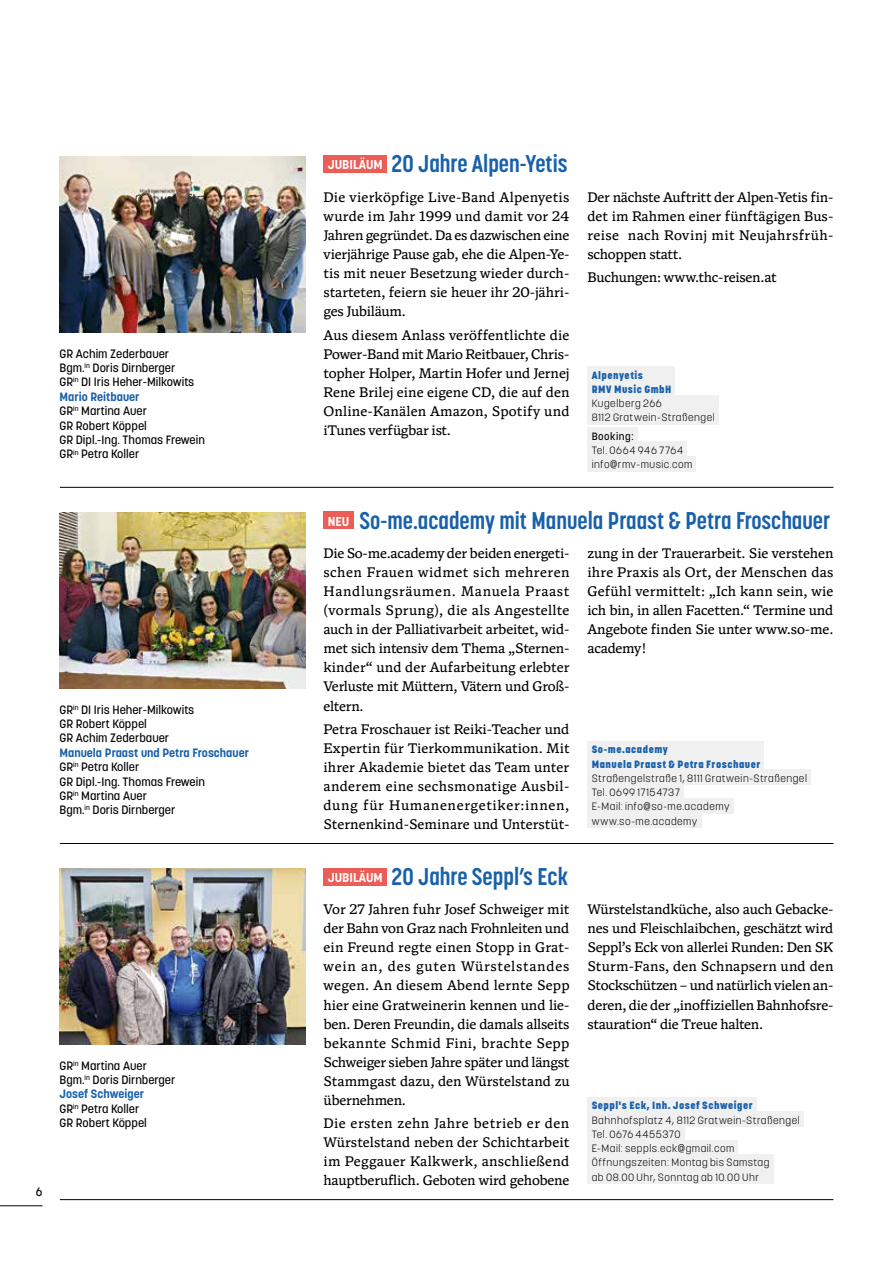
<style>
.page{position:relative;width:893px;height:1263px;background:#fff}
.page>*{position:absolute;margin:0;border:0;box-sizing:border-box;transform-origin:0 0}
.t1{font:700 24px "Korolev Condensed";color:#1760aa}
.t2{font:13.95px/19px "Antonia Variable";letter-spacing:-.01em;color:#000;text-align:justify}
.t3{font:500 12px/14.4px "Korolev";color:#000}
.t4{font:300 10.5px/14.2px "Korolev";letter-spacing:.05em;color:#000}
.t5{font:800 10.5px/14.2px "Korolev";letter-spacing:.045em;color:#1760aa}
.t6{font:500 10.5px "Korolev";letter-spacing:.05em;color:#000}
.s1{font-weight:700;color:#1760aa}
.s2{font-family:"Korolev";font-size:12.75px;color:#fff}
</style>
<div class="page">
<hr style="left:0;top:1205px;width:43px;height:1px;background:#000">
<img style="left:60px;top:868px;width:245px;height:176px">
<hr style="left:60px;top:1199px;width:773px;height:1px;background:#000">
<div style="left:323px;top:868px;width:64px;height:17px;background:#eb5d56"></div>
<div style="left:587px;top:1097px;width:170px;height:15px;background:#f0f0f0"></div>
<div style="left:587px;top:1111px;width:217px;height:15px;background:#f0f0f0"></div>
<div style="left:587px;top:1126px;width:98px;height:15px;background:#f0f0f0"></div>
<div style="left:587px;top:1140px;width:151px;height:15px;background:#f0f0f0"></div>
<div style="left:587px;top:1154px;width:187px;height:29px;background:#f0f0f0"></div>
<img style="left:60px;top:156px;width:245px;height:176px">
<hr style="left:60px;top:487px;width:773px;height:1px;background:#000">
<div style="left:323px;top:156px;width:64px;height:17px;background:#eb5d56"></div>
<div style="left:587px;top:366px;width:88px;height:30px;background:#f0f0f0"></div>
<div style="left:587px;top:395px;width:132px;height:29px;background:#f0f0f0"></div>
<div style="left:587px;top:428px;width:50px;height:15px;background:#f0f0f0"></div>
<div style="left:587px;top:442px;width:100px;height:15px;background:#f0f0f0"></div>
<div style="left:587px;top:456px;width:109px;height:15px;background:#f0f0f0"></div>
<img style="left:60px;top:512px;width:245px;height:176px">
<hr style="left:60px;top:843px;width:773px;height:1px;background:#000">
<div style="left:323px;top:512px;width:31px;height:17px;background:#eb5d56"></div>
<div style="left:587px;top:741px;width:177px;height:29px;background:#f0f0f0"></div>
<div style="left:587px;top:769px;width:224px;height:16px;background:#f0f0f0"></div>
<div style="left:587px;top:784px;width:97px;height:15px;background:#f0f0f0"></div>
<div style="left:587px;top:798px;width:146px;height:15px;background:#f0f0f0"></div>
<div style="left:587px;top:812px;width:114px;height:15px;background:#f0f0f0"></div>
<p class="t3" style="left:60px;top:346px;width:147px">GR Achim Zederbauer<br>Bgm.<sup>in</sup> Doris Dirnberger<br>GR<sup>in</sup> DI Iris Heher-Milkowits<br><span class="s1">Mario Reitbauer<br></span>GR<sup>in</sup> Martina Auer<br>GR Robert Köppel<br>GR Dipl.-Ing. Thomas Frewein<br>GR<sup>in</sup> Petra Koller</p>
<p class="t3" style="left:60px;top:702px;width:136px">GR<sup>in</sup> DI Iris Heher-Milkowits<br>GR Robert Köppel<br>GR Achim Zederbauer</p>
<p class="t3" style="left:60px;top:745px;width:191px"><span class="s1">Manuela Praast und Petra Froschauer<br></span>GR<sup>in</sup> Petra Koller<br>GR Dipl.-Ing. Thomas Frewein<br>GR<sup>in</sup> Martina Auer<br>Bgm.<sup>in</sup> Doris Dirnberger</p>
<p class="t3" style="left:60px;top:1058px;width:117px">GR<sup>in</sup> Martina Auer<br>Bgm.<sup>in</sup> Doris Dirnberger<br><span class="s1">Josef Schweiger<br></span>GR<sup>in</sup> Petra Koller<br>GR Robert Köppel</p>
<p class="t3" style="left:36px;top:1184px;width:8px">6</p>
<h1 class="t1" style="left:328px;top:150px;width:241px"><span class="s2">JUBILÄUM</span> 20 Jahre Alpen-Yetis</h1>
<p class="t2" style="left:323px;top:188px;width:247px">Die vierköpfige Live-Band Alpenyetis wurde im Jahr 1999 und damit vor 24<br>Jahren gegründet. Da es dazwischen eine vierjährige Pause gab, ehe die Alpen-Ye&shy;tis mit neuer Besetzung wieder durch&shy;starteten, feiern sie heuer ihr 20-jähri&shy;ges Jubiläum.</p>
<p class="t2" style="left:323px;top:326px;width:248px">Aus diesem Anlass veröffentlichte die Power-Band mit Mario Reitbauer, Chris&shy;topher Holper, Martin Hofer und Jernej Rene Brilej eine eigene CD, die auf den Online-Kanälen Amazon, Spotify und iTunes verfügbar ist.</p>
<p class="t2" style="left:587px;top:188px;width:247px">Der nächste Auftritt der Alpen-Yetis fin&shy;det im Rahmen einer fünftägigen Bus&shy;reise nach Rovinj mit Neujahrsfrüh&shy;schoppen statt.</p>
<p class="t2" style="left:587px;top:268px;width:191px">Buchungen: www.thc-reisen.at</p>
<p class="t5" style="left:592px;top:368px;width:81px">Alpenyetis<br>RMV Music GmbH</p>
<p class="t4" style="left:592px;top:396px;width:125px">Kugelberg 266<br>8112 Gratwein-Straßengel</p>
<p class="t6" style="left:592px;top:429px;width:43px">Booking:</p>
<p class="t4" style="left:592px;top:443px;width:102px">Tel. 0664 946 7764 info@rmv-music.com</p>
<h1 class="t1" style="left:328px;top:506px;width:504px"><span class="s2">NEU</span> So-me.academy mit Manuela Praast &amp; Petra Froschauer</h1>
<p class="t2" style="left:587px;top:544px;width:248px">zung in der Trauerarbeit. Sie verstehen ihre Praxis als Ort, der Menschen das Gefühl vermittelt: „Ich kann sein, wie ich bin, in allen Facetten.“ Termine und Angebote finden Sie unter www.so-me. academy!</p>
<p class="t2" style="left:323px;top:544px;width:248px">Die So-me.academy der beiden energeti&shy;schen Frauen widmet sich mehreren Handlungsräumen. Manuela Praast (vormals Sprung), die als Angestellte auch in der Palliativarbeit arbeitet, wid&shy;met sich intensiv dem Thema „Sternen&shy;kinder“ und der Aufarbeitung erlebter Verluste mit Müttern, Vätern und Groß&shy;eltern.</p>
<p class="t2" style="left:323px;top:720px;width:248px">Petra Froschauer ist Reiki-Teacher und Expertin für Tierkommunikation. Mit ihrer Akademie bietet das Team unter anderem eine sechsmonatige Ausbil&shy;dung für Humanenergetiker:innen, Sternenkind-Seminare und Unterstüt-</p>
<p class="t5" style="left:592px;top:742px;width:170px">So-me.academy<br>Manuela Praast &amp; Petra Froschauer</p>
<p class="t4" style="left:592px;top:771px;width:217px">Straßengelstraße 1, 8111 Gratwein-Straßengel<br>Tel. 0699 17154737<br>E-Mail: info@so-me.academy www.so-me.academy</p>
<h1 class="t1" style="left:328px;top:862px;width:242px"><span class="s2">JUBILÄUM</span> 20 Jahre Seppl’s Eck</h1>
<p class="t2" style="left:323px;top:900px;width:248px">Vor 27 Jahren fuhr Josef Schweiger mit der Bahn von Graz nach Frohnleiten und ein Freund regte einen Stopp in Grat&shy;wein an, des guten Würstelstandes wegen. An diesem Abend lernte Sepp hier eine Gratweinerin kennen und lie&shy;ben. Deren Freundin, die damals allseits bekannte Schmid Fini, brachte Sepp Schweiger sieben Jahre später und längst Stammgast dazu, den Würstelstand zu übernehmen.</p>
<p class="t2" style="left:323px;top:1114px;width:247px">Die ersten zehn Jahre betrieb er den Würstelstand neben der Schichtarbeit im Peggauer Kalkwerk, anschließend hauptberuflich. Geboten wird gehobene</p>
<p class="t2" style="left:587px;top:900px;width:248px">Würstelstandküche, also auch Gebacke&shy;nes und Fleischlaibchen, geschätzt wird Seppl’s Eck von allerlei Runden: Den SK Sturm-Fans, den Schnapsern und den Stockschützen – und natürlich vielen an&shy;deren, die der „inoffiziellen Bahnhofsre&shy;stauration“ die Treue halten.</p>
<p class="t5" style="left:592px;top:1098px;width:162px">Seppl's Eck, Inh. Josef Schweiger</p>
<p class="t4" style="left:592px;top:1113px;width:209px">Bahnhofsplatz 4, 8112 Gratwein-Straßengel<br>Tel. 0676 4455370<br>E-Mail: seppls.eck@gmail.com<br>Öffnungszeiten: Montag bis Samstag<br>ab 08.00 Uhr, Sonntag ab 10.00 Uhr</p>
</div>
